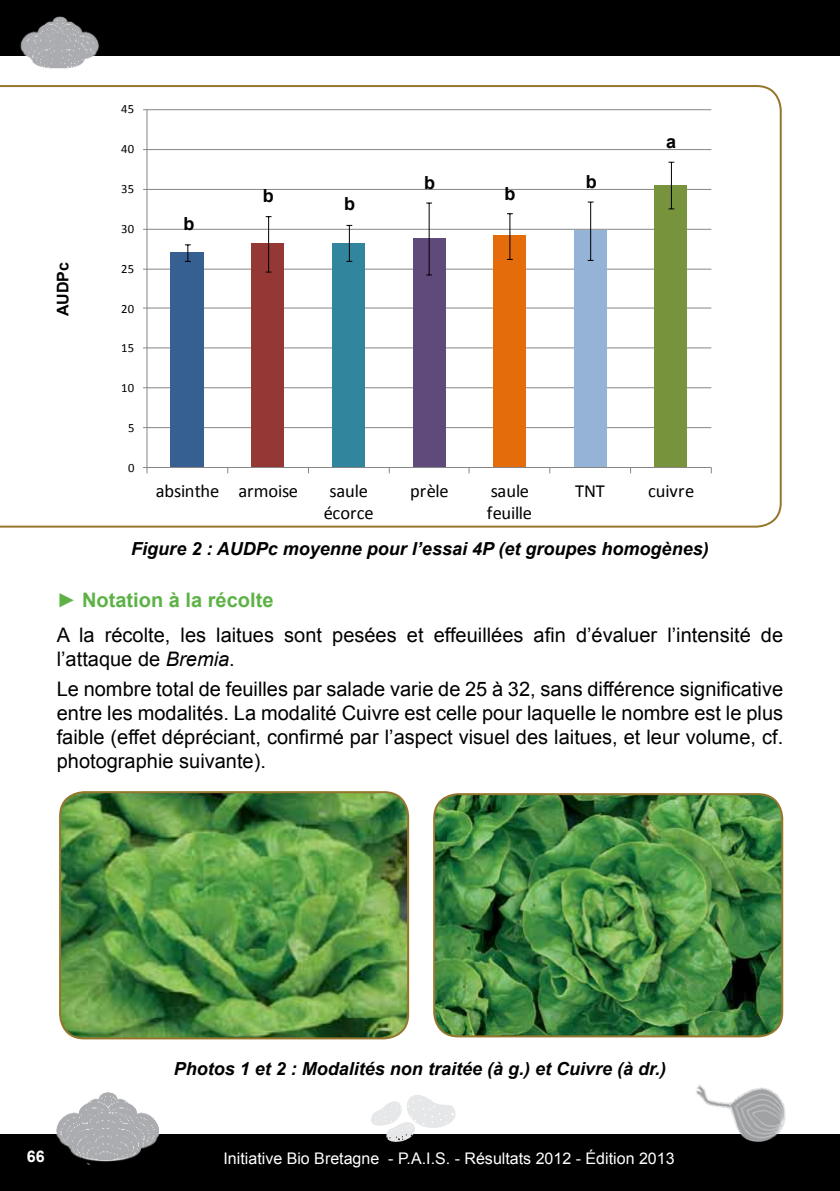
<style>
.page{position:relative;width:840px;height:1191px;background:#fff}
.page>*{position:absolute;margin:0;border:0;box-sizing:border-box;transform-origin:0 0}
.t1{font:20px/24px "Arial";color:#000}
.t2{font:18.4px/22.4px "Calibri";letter-spacing:-.005em;color:#000;text-align:center}
.t3{font:italic 700 18px "Arial";color:#000}
.t4{font:700 18px "Arial";color:#000}
.t5{font:16px "Arial";color:#fff}
.t6{font:700 16px "Arial";color:#000}
.t7{font:700 16px "Arial";color:#fff}
.t8{font:12.6px "Calibri";letter-spacing:.03em;color:#000}
.s1{font-weight:700;font-style:italic;color:#5db246}
.s2{font-weight:700;color:#5db246}
.s3{font-style:italic}
</style>
<div class="page">
<div style="left:0;top:1134px;width:839px;height:57px;background:#000"></div>
<div style="left:0;top:0;width:839px;height:55px;background:#000"></div>
<svg style="left:371px;top:1095px;width:85px;height:47px"></svg>
<img style="left:56px;top:1092px;width:104px;height:72px">
<img style="left:696px;top:1084px;width:90px;height:58px">
<img style="left:17px;top:16px;width:84px;height:53px">
<svg style="left:0;top:85px;width:781px;height:442px"></svg>
<img style="left:60px;top:792px;width:348px;height:246px">
<div style="left:59px;top:791px;width:350px;height:248px;border:2px solid #96762c;border-radius:24px"></div>
<img style="left:434px;top:794px;width:347px;height:242px">
<div style="left:433px;top:793px;width:349px;height:244px;border:2px solid #96762c;border-radius:24px"></div>
<p class="t6" style="left:52px;top:316px;width:56px;rotate:-90deg">AUDPc</p>
<p class="t8" style="left:121px;top:101px;width:15px">45</p>
<p class="t8" style="left:121px;top:141px;width:15px">40</p>
<p class="t8" style="left:121px;top:181px;width:15px">35</p>
<p class="t8" style="left:121px;top:221px;width:15px">30</p>
<p class="t8" style="left:121px;top:261px;width:15px">25</p>
<p class="t8" style="left:121px;top:300px;width:15px">20</p>
<p class="t8" style="left:121px;top:340px;width:15px">15</p>
<p class="t8" style="left:121px;top:380px;width:15px">10</p>
<p class="t8" style="left:128px;top:420px;width:8px">5</p>
<p class="t8" style="left:128px;top:460px;width:8px">0</p>
<p class="t4" style="left:183px;top:212px;width:12px">b</p>
<p class="t4" style="left:263px;top:184px;width:12px">b</p>
<p class="t4" style="left:344px;top:192px;width:12px">b</p>
<p class="t4" style="left:424px;top:170px;width:12px">b</p>
<p class="t4" style="left:504px;top:181px;width:12px">b</p>
<p class="t4" style="left:585px;top:170px;width:12px">b</p>
<p class="t4" style="left:665px;top:130px;width:12px">a</p>
<p class="t2" style="left:156px;top:479px;width:144px">absinthe armoise</p>
<p class="t2" style="left:323px;top:479px;width:52px">saule écorce</p>
<p class="t2" style="left:410px;top:479px;width:40px">prèle</p>
<p class="t2" style="left:486px;top:479px;width:47px;text-align:left">saule feuille</p>
<p class="t2" style="left:575px;top:479px;width:31px">TNT</p>
<p class="t2" style="left:647px;top:479px;width:48px">cuivre</p>
<p class="t3" style="left:131px;top:537px;width:578px">Figure 2 : AUDPc moyenne pour l’essai 4P (et groupes homogènes)</p>
<p class="t1" style="left:57px;top:582px;width:727px;line-height:35.4px"><span class="s1">►</span> <span class="s2">Notation à la récolte<br></span>A la récolte, les laitues sont pesées et effeuillées afin d’évaluer l’intensité de</p>
<p class="t1" style="left:57px;top:645px;width:727px;line-height:29.6px">l’attaque de <span class="s3">Bremia</span>.<br>Le nombre total de feuilles par salade varie de 25 à 32, sans différence significative</p>
<p class="t1" style="left:57px;top:701px;width:727px;text-align:justify">entre les modalités. La modalité Cuivre est celle pour laquelle le nombre est le plus faible (effet dépréciant, confirmé par l’aspect visuel des laitues, et leur volume, cf. photographie suivante).</p>
<p class="t3" style="left:173px;top:1057px;width:494px">Photos 1 et 2 : Modalités non traitée (à g.) et Cuivre (à dr.)</p>
<p class="t7" style="left:27px;top:1145px;width:19px">66</p>
<p class="t5" style="left:223px;top:1147px;width:452px">Initiative Bio Bretagne - P.A.I.S. - Résultats 2012 - Édition 2013</p>
</div>
